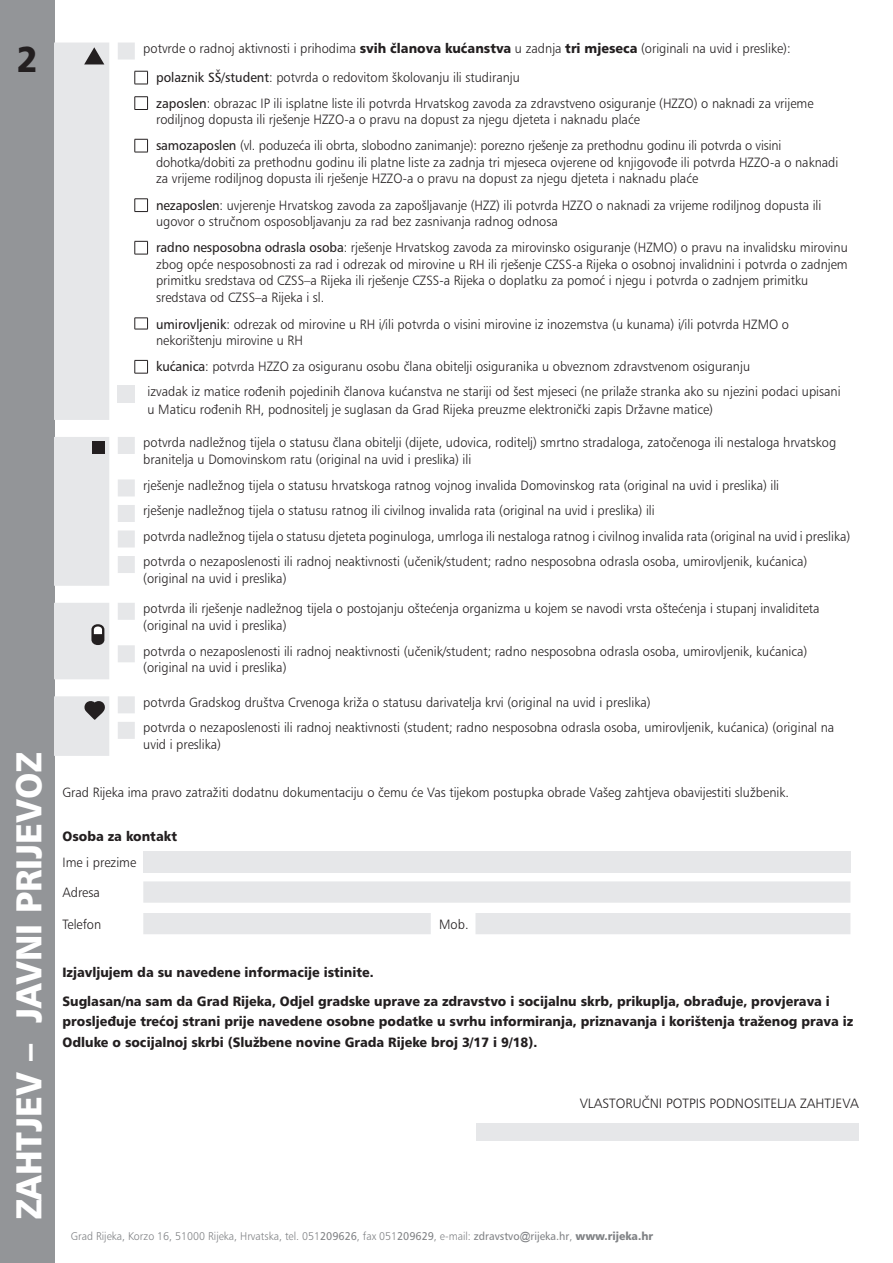
<style>
.page{position:relative;width:893px;height:1263px;background:#fff}
.page>*{position:absolute;margin:0;border:0;box-sizing:border-box;transform-origin:0 0}
.pasica{font:900 36px "Humanist 777";color:#fff;scale:.95 1}
.pasica-2{font:900 36px "Humanist 777";color:#231f20;scale:.95 1}
.osnovni_tekst{font:300 13.5px/16.5px "Humanist 777";color:#231f20;scale:.95 1}
.osnovni_tekst-2{font:900 13.5px/20.2px "Humanist 777";color:#231f20;scale:.95 1}
.osnovni_tekst-3{font:300 13.5px "Humanist 777";color:#231f20}
.osnovni_tekst-4{font:300 11.25px "Humanist 777";color:#808285;scale:.95 1}
.s1{font-weight:900}
.s2{font-weight:400}
.s3{font-family:"Arial";font-weight:400}
</style>
<div class="page">
<div style="left:0;top:0;width:54px;height:1263px;background:#939598"></div>
<svg style="left:54px;top:43px;width:81px;height:713px;fill:#e6e7e9"></svg>
<svg style="left:135px;top:71px;width:13px;height:14px"></svg>
<svg style="left:135px;top:96px;width:13px;height:14px"></svg>
<svg style="left:135px;top:139px;width:13px;height:14px"></svg>
<svg style="left:135px;top:199px;width:13px;height:13px"></svg>
<svg style="left:135px;top:241px;width:13px;height:14px"></svg>
<svg style="left:135px;top:360px;width:13px;height:14px"></svg>
<svg style="left:135px;top:318px;width:13px;height:12px"></svg>
<svg style="left:84px;top:47px;width:20px;height:17px"></svg>
<div style="left:118px;top:386px;width:17px;height:17px;background:#e6e7e9"></div>
<div style="left:92px;top:441px;width:13px;height:13px;background:#231f20"></div>
<svg style="left:91px;top:624px;width:13px;height:21px"></svg>
<svg style="left:84px;top:701px;width:21px;height:19px"></svg>
<div style="left:143px;top:852px;width:707px;height:21px;background:#e6e7e9"></div>
<svg style="left:143px;top:881px;width:707px;height:53px"></svg>
<div style="left:476px;top:1123px;width:383px;height:17px;background:#e6e7e9"></div>
<p class="pasica-2" style="left:16px;top:36px;width:24px">2</p>
<p class="osnovni_tekst" style="left:143px;top:40px;width:683px">potvrde o radnoj aktivnosti i prihodima <span class="s1">svih ~lanova ku}anstva</span> u zadnja <span class="s1">tri mjeseca</span> (originali na uvid i preslike):</p>
<p class="osnovni_tekst" style="left:156px;top:69px;width:385px"><span class="s2">polaznik SŠ/student</span>: potvrda o redovitom školovanju ili studiranju</p>
<p class="osnovni_tekst" style="left:156px;top:94px;width:694px"><span class="s2">zaposlen</span>: obrazac IP ili isplatne liste ili potvrda Hrvatskog zavoda za zdravstveno osiguranje (HZZO) o naknadi za vrijeme rodiljnog dopusta ili rješenje HZZO-a o pravu na dopust za njegu djeteta i naknadu pla}e</p>
<p class="osnovni_tekst" style="left:156px;top:137px;width:720px"><span class="s2">samozaposlen</span> (vl. poduze}a ili obrta, slobodno zanimanje): porezno rješenje za prethodnu godinu ili potvrda o visini dohotka/dobiti za prethodnu godinu ili platne liste za zadnja tri mjeseca ovjerene od knjigovo|e ili potvrda HZZO-a o naknadi za vrijeme rodiljnog dopusta ili rješenje HZZO-a o pravu na dopust za njegu djeteta i naknadu pla}e</p>
<p class="osnovni_tekst" style="left:156px;top:196px;width:702px"><span class="s2">nezaposlen</span>: uvjerenje Hrvatskog zavoda za zapošljavanje (HZZ) ili potvrda HZZO o naknadi za vrijeme rodiljnog dopusta ili ugovor o stru~nom osposobljavanju za rad bez zasnivanja radnog odnosa</p>
<p class="osnovni_tekst" style="left:156px;top:239px;width:730px"><span class="s2">radno nesposobna odrasla osoba</span>: rješenje Hrvatskog zavoda za mirovinsko osiguranje (HZMO) o pravu na invalidsku mirovinu zbog op}e nesposobnosti za rad i odrezak od mirovine u RH ili rješenje CZSS-a Rijeka o osobnoj invalidnini i potvrda o zadnjem primitku sredstava od CZSS–a Rijeka ili rješenje CZSS-a Rijeka o doplatku za pomo} i njegu i potvrda o zadnjem primitku sredstava od CZSS–a Rijeka i sl.</p>
<p class="osnovni_tekst" style="left:156px;top:316px;width:668px"><span class="s2">umirovljenik</span>: odrezak od mirovine u RH i/ili potvrda o visini mirovine iz inozemstva (u kunama) i/ili potvrda HZMO o nekorištenju mirovine u RH</p>
<p class="osnovni_tekst" style="left:156px;top:358px;width:627px"><span class="s2">ku}anica</span>: potvrda HZZO za osiguranu osobu ~lana obitelji osiguranika u obveznom zdravstvenom osiguranju</p>
<p class="osnovni_tekst" style="left:148px;top:382px;width:731px;line-height:18px">izvadak iz matice ro|enih pojedinih ~lanova ku}anstva ne stariji od {est mjeseci (ne prilaže stranka ako su njezini podaci upisani u Maticu ro|enih RH, podnositelj je suglasan da Grad Rijeka preuzme elektroni~ki zapis Državne matice)</p>
<p class="osnovni_tekst" style="left:143px;top:434px;width:731px">potvrda nadležnog tijela o statusu ~lana obitelji (dijete, udovica, roditelj) smrtno stradaloga, zato~enoga ili nestaloga hrvatskog branitelja u Domovinskom ratu (original na uvid i preslika) ili</p>
<p class="osnovni_tekst" style="left:143px;top:477px;width:671px">rješenje nadležnog tijela o statusu hrvatskoga ratnog vojnog invalida Domovinskog rata (original na uvid i preslika) ili</p>
<p class="osnovni_tekst" style="left:143px;top:502px;width:540px">rješenje nadležnog tijela o statusu ratnog ili civilnog invalida rata (original na uvid i preslika) ili</p>
<p class="osnovni_tekst" style="left:143px;top:528px;width:746px">potvrda nadležnog tijela o statusu djeteta poginuloga, umrloga ili nestaloga ratnog i civilnog invalida rata (original na uvid i preslika)</p>
<p class="osnovni_tekst" style="left:143px;top:553px;width:701px">potvrda o nezaposlenosti ili radnoj neaktivnosti (u~enik/student; radno nesposobna odrasla osoba, umirovljenik, ku}anica) (original na uvid i preslika)</p>
<p class="osnovni_tekst" style="left:143px;top:600px;width:713px">potvrda ili rješenje nadležnog tijela o postojanju ošte}enja organizma u kojem se navodi vrsta o{te}enja i stupanj invaliditeta (original na uvid i preslika)</p>
<p class="osnovni_tekst" style="left:143px;top:642px;width:701px">potvrda o nezaposlenosti ili radnoj neaktivnosti (u~enik/student; radno nesposobna odrasla osoba, umirovljenik, ku}anica) (original na uvid i preslika)</p>
<p class="osnovni_tekst" style="left:143px;top:693px;width:536px">potvrda Gradskog društva Crvenoga križa o statusu darivatelja krvi (original na uvid i preslika)</p>
<p class="osnovni_tekst" style="left:143px;top:719px;width:729px">potvrda o nezaposlenosti ili radnoj neaktivnosti (student; radno nesposobna odrasla osoba, umirovljenik, ku}anica) (original na uvid i preslika)</p>
<p class="osnovni_tekst" style="left:63px;top:783px;width:766px">Grad Rijeka ima pravo zatražiti dodatnu dokumentaciju o ~emu }e Vas tijekom postupka obrade Vašeg zahtjeva obavijestiti službenik.</p>
<p class="osnovni_tekst-2" style="left:63px;top:826px;width:122px">Osoba za kontakt</p>
<p class="osnovni_tekst" style="left:63px;top:854px;width:79px">Ime i prezime</p>
<p class="osnovni_tekst" style="left:63px;top:884px;width:41px">Adresa</p>
<p class="osnovni_tekst" style="left:63px;top:916px;width:42px">Telefon</p>
<p class="osnovni_tekst" style="left:439px;top:916px;width:32px">Mob.</p>
<p class="osnovni_tekst-2" style="left:63px;top:962px;width:329px">Izjavljujem da su navedene informacije istinite.</p>
<p class="osnovni_tekst-2" style="left:63px;top:991px;width:834px">Suglasan/na sam da Grad Rijeka, Odjel gradske uprave za zdravstvo i socijalnu skrb, prikuplja, obra|uje, provjerava i proslje|uje tre}oj strani prije navedene osobne podatke u svrhu informiranja, priznavanja i korištenja traženog prava iz<br>Odluke o socijalnoj skrbi (Službene novine Grada Rijeke broj 3/17 i 9/18).</p>
<p class="pasica" style="left:6px;top:1220px;width:494px;rotate:-90deg">ZAHTJEV – JAVNI PRIJEVOZ</p>
<p class="osnovni_tekst-3" style="left:580px;top:1095px;width:280px">VLASTORU^NI POTPIS PODNOSITELJA ZAHTJEVA</p>
<p class="osnovni_tekst-4" style="left:71px;top:1229px;width:614px">Grad Rijeka, Korzo 16, 51000 Rijeka, Hrvatska, tel. 051<span class="s2">209626</span>, fax 051<span class="s2">209629</span>, e-mail: <span class="s2">zdravstvo</span><span class="s3">@</span><span class="s2">rijeka.hr</span>, <span class="s1">www.rijeka.hr</span></p>
</div>
